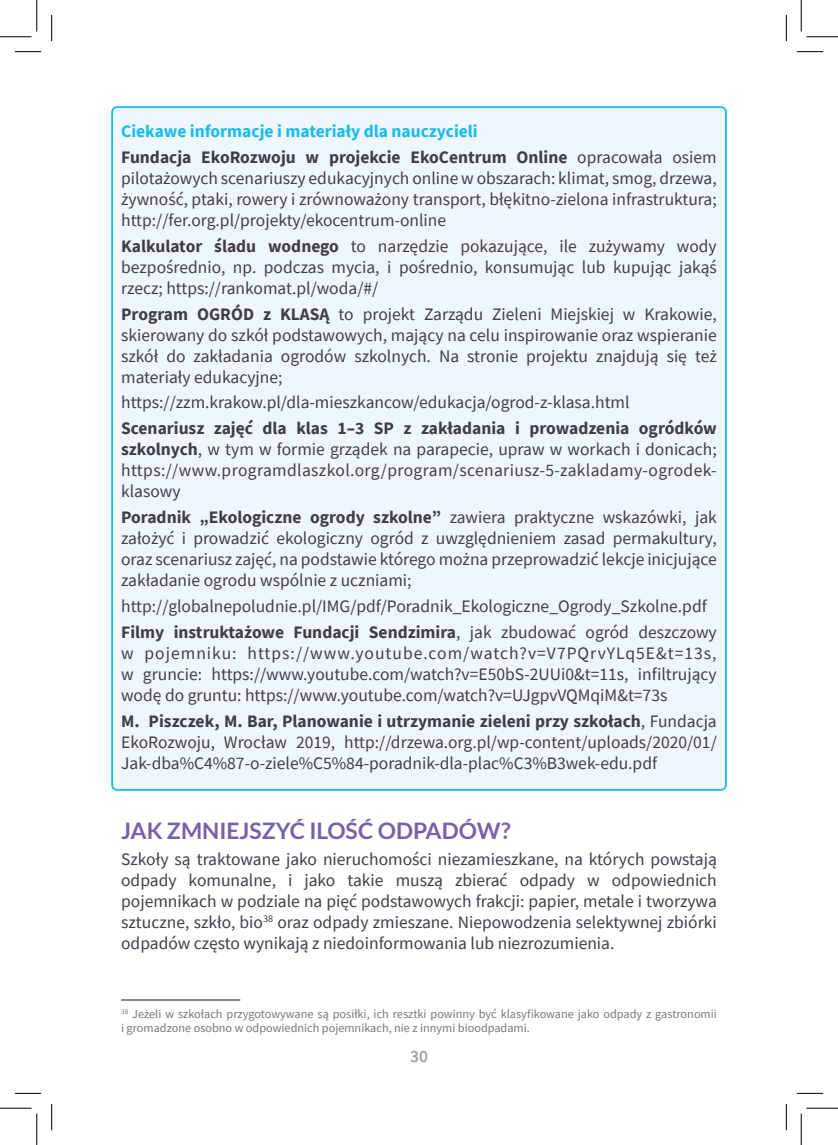
<style>
.page{position:relative;width:838px;height:1145px;background:#fff}
.page>*{position:absolute;margin:0;border:0;box-sizing:border-box;transform-origin:0 0}
.t1{font:700 22.75px "Lato";color:#7661aa}
.t2{font:17.5px/21px "Source Sans Pro";color:#403d4b;text-align:justify}
.t3{font:700 17.5px/25.9px "Source Sans Pro";color:#403d4b}
.t4{font:600 17.5px "Source Sans Pro";color:#9d9fa2}
.t5{font:12.25px/14px "Source Sans Pro";color:#76787b}
.s1{color:#17bcef}
.s2{font-weight:400}
.s3{font-weight:700}
</style>
<div class="page">
<div style="left:112px;top:107px;width:613px;height:683px;background:#eff7fc;border-radius:5px"></div>
<hr style="left:121px;top:999px;width:119px;height:2px;background:#76787b">
<svg style="left:15px;top:51px;width:26px;height:1px"></svg>
<svg style="left:796px;top:51px;width:27px;height:1px"></svg>
<svg style="left:15px;top:1093px;width:26px;height:1px"></svg>
<svg style="left:796px;top:1093px;width:27px;height:1px"></svg>
<svg style="left:51px;top:15px;width:1px;height:26px"></svg>
<svg style="left:51px;top:1104px;width:1px;height:26px"></svg>
<svg style="left:786px;top:15px;width:1px;height:26px"></svg>
<svg style="left:786px;top:1104px;width:1px;height:26px"></svg>
<hr style="left:0;top:36px;width:32px;height:1px;background:#000">
<hr style="left:806px;top:36px;width:31px;height:1px;background:#000">
<hr style="left:0;top:1108px;width:32px;height:1px;background:#000">
<hr style="left:806px;top:1108px;width:31px;height:1px;background:#000">
<hr style="left:36px;top:0;width:1px;height:31px;background:#000">
<hr style="left:36px;top:1113px;width:1px;height:32px;background:#000">
<hr style="left:800px;top:0;width:1px;height:31px;background:#000">
<hr style="left:800px;top:1113px;width:1px;height:32px;background:#000">
<p class="t3" style="left:121px;top:118px;width:597px"><span class="s1">Ciekawe informacje i materiały dla nauczycieli<br></span>Fundacja EkoRozwoju w projekcie EkoCentrum Online <span class="s2">opracowała osiem</span></p>
<p class="t2" style="left:121px;top:167px;width:597px">pilotażowych scenariuszy edukacyjnych online w obszarach: klimat, smog, drzewa, żywność, ptaki, rowery i zrównoważony transport, błękitno-zielona infrastruktura; http://fer.org.pl/projekty/ekocentrum-online</p>
<p class="t2" style="left:121px;top:235px;width:597px"><span class="s3">Kalkulator śladu wodnego</span> to narzędzie pokazujące, ile zużywamy wody bezpośrednio, np. podczas mycia, i pośrednio, konsumując lub kupując jakąś rzecz; https://rankomat.pl/woda/#/</p>
<p class="t2" style="left:121px;top:303px;width:597px"><span class="s3">Program OGRÓD z KLASĄ</span> to projekt Zarządu Zieleni Miejskiej w Krakowie, skierowany do szkół podstawowych, mający na celu inspirowanie oraz wspieranie szkół do zakładania ogrodów szkolnych. Na stronie projektu znajdują się też materiały edukacyjne;</p>
<p class="t2" style="left:121px;top:392px;width:510px">https://zzm.krakow.pl/dla-mieszkancow/edukacja/ogrod-z-klasa.html</p>
<p class="t2" style="left:121px;top:418px;width:597px"><span class="s3">Scenariusz zajęć dla klas 1–3 SP z zakładania i prowadzenia ogródków szkolnych</span>, w tym w formie grządek na parapecie, upraw w workach i donicach; https://www.programdlaszkol.org/program/scenariusz-5-zakladamy-ogrodek&shy;klasowy</p>
<p class="t2" style="left:121px;top:507px;width:597px"><span class="s3">Poradnik „Ekologiczne ogrody szkolne”</span> zawiera praktyczne wskazówki, jak założyć i prowadzić ekologiczny ogród z uwzględnieniem zasad permakultury, oraz scenariusz zajęć, na podstawie którego można przeprowadzić lekcje inicjujące zakładanie ogrodu wspólnie z uczniami;</p>
<p class="t2" style="left:121px;top:593px;width:597px;line-height:25.9px">http://globalnepoludnie.pl/IMG/pdf/Poradnik_Ekologiczne_Ogrody_Szkolne.pdf<br><span class="s3">Filmy instruktażowe Fundacji Sendzimira</span>, jak zbudować ogród deszczowy</p>
<p class="t2" style="left:121px;top:643px;width:597px">w pojemniku: https://www.youtube.com/watch?v=V7PQrvYLq5E&amp;t=13s, w gruncie: https://www.youtube.com/watch?v=E50bS-2UUi0&amp;t=11s, infiltrujący wodę do gruntu: https://www.youtube.com/watch?v=UJgpvVQMqiM&amp;t=73s</p>
<p class="t2" style="left:121px;top:711px;width:597px"><span class="s3">M. Piszczek, M. Bar, Planowanie i utrzymanie zieleni przy szkołach</span>, Fundacja EkoRozwoju, Wrocław 2019, http://drzewa.org.pl/wp-content/uploads/2020/01/ Jak-dba%C4%87-o-ziele%C5%84-poradnik-dla-plac%C3%B3wek-edu.pdf</p>
<h1 class="t1" style="left:121px;top:818px;width:391px">JAK ZMNIEJSZYĆ ILOŚĆ ODPADÓW?</h1>
<p class="t2" style="left:121px;top:848px;width:597px">Szkoły są traktowane jako nieruchomości niezamieszkane, na których powstają odpady komunalne, i jako takie muszą zbierać odpady w odpowiednich pojemnikach w podziale na pięć podstawowych frakcji: papier, metale i tworzywa sztuczne, szkło, bio<sup>38</sup> oraz odpady zmieszane. Niepowodzenia selektywnej zbiórki odpadów często wynikają z niedoinformowania lub niezrozumienia.</p>
<p class="t5" style="left:121px;top:1007px;width:597px"><sup>38</sup> Jeżeli w szkołach przygotowywane są posiłki, ich resztki powinny być klasyfikowane jako odpady z gastronomii i gromadzone osobno w odpowiednich pojemnikach, nie z innymi bioodpadami.</p>
<p class="t4" style="left:410px;top:1045px;width:19px">30</p>
</div>
